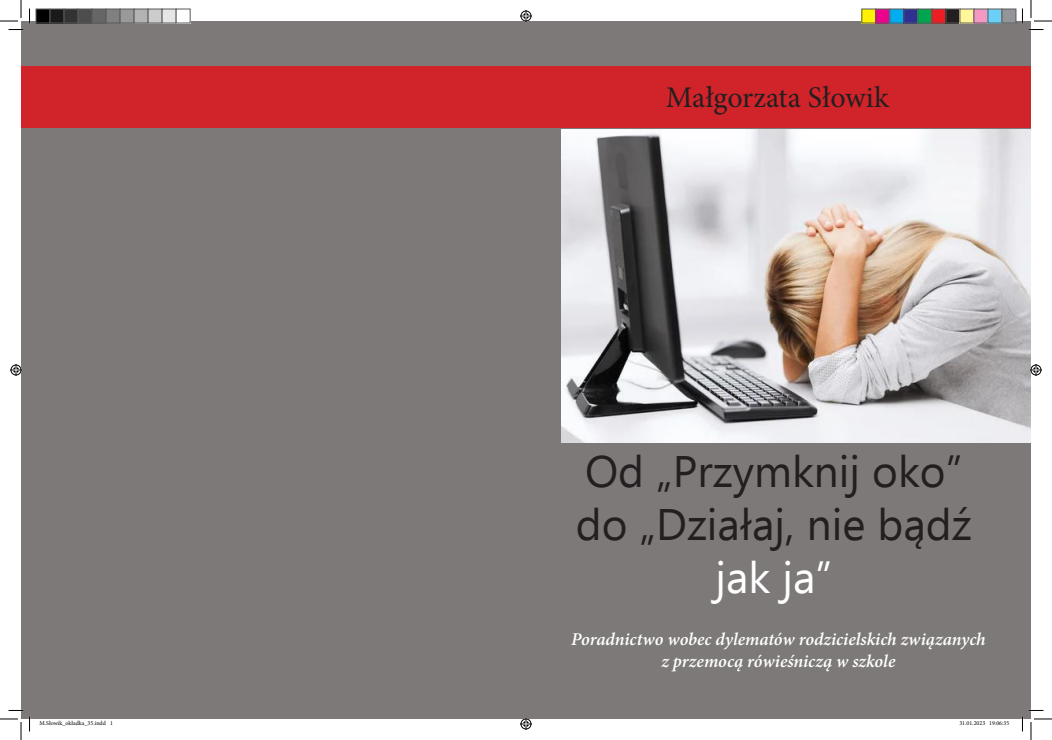
<style>
.page{position:relative;width:1052px;height:740px;background:#fff}
.page>*{position:absolute;margin:0;border:0;box-sizing:border-box;transform-origin:0 0}
.t1{font:44px/52.8px "Ebrima";color:#231f20;text-align:center}
.t2{font:30px "Minion Pro";color:#231f20}
.t3{font:italic 600 18px/21.6px "Minion Pro";color:#fff;text-align:center}
.t4{font:6px "Minion Pro";color:#000}
.s1{color:#fff}
</style>
<div class="page">
<div style="left:21px;top:21px;width:1009px;height:697px;background:#7d7978"></div>
<img style="left:562px;top:130px;width:468px;height:312px">
<div style="left:21px;top:66px;width:1009px;height:62px;background:#d1232a"></div>
<svg style="left:1028px;top:29px;width:15px;height:1px"></svg>
<svg style="left:1028px;top:709px;width:15px;height:2px"></svg>
<svg style="left:0;top:0;width:30px;height:30px"></svg>
<svg style="left:0;top:709px;width:30px;height:30px"></svg>
<svg style="left:1030px;top:0;width:21px;height:22px"></svg>
<svg style="left:1030px;top:718px;width:21px;height:21px"></svg>
<svg style="left:520px;top:10px;width:12px;height:12px"></svg>
<svg style="left:520px;top:718px;width:12px;height:11px"></svg>
<svg style="left:10px;top:364px;width:12px;height:12px"></svg>
<svg style="left:1029px;top:364px;width:12px;height:12px"></svg>
<div style="left:36px;top:9px;width:14px;height:14px;background:#000"></div>
<div style="left:36px;top:9px;width:15px;height:15px;border:1px solid #595959"></div>
<div style="left:50px;top:9px;width:14px;height:14px;background:#1a1a1a"></div>
<div style="left:50px;top:9px;width:15px;height:15px;border:1px solid #595959"></div>
<div style="left:64px;top:9px;width:14px;height:14px;background:#333"></div>
<div style="left:64px;top:9px;width:15px;height:15px;border:1px solid #595959"></div>
<div style="left:78px;top:9px;width:14px;height:14px;background:#4d4d4d"></div>
<div style="left:78px;top:9px;width:15px;height:15px;border:1px solid #595959"></div>
<div style="left:92px;top:9px;width:14px;height:14px;background:#666"></div>
<div style="left:92px;top:9px;width:15px;height:15px;border:1px solid #595959"></div>
<div style="left:106px;top:9px;width:14px;height:14px;background:#808080"></div>
<div style="left:106px;top:9px;width:15px;height:15px;border:1px solid #595959"></div>
<div style="left:120px;top:9px;width:14px;height:14px;background:#999"></div>
<div style="left:120px;top:9px;width:15px;height:15px;border:1px solid #595959"></div>
<div style="left:134px;top:9px;width:14px;height:14px;background:#b3b3b3"></div>
<div style="left:134px;top:9px;width:15px;height:15px;border:1px solid #595959"></div>
<div style="left:148px;top:9px;width:14px;height:14px;background:#ccc"></div>
<div style="left:148px;top:9px;width:15px;height:15px;border:1px solid #595959"></div>
<div style="left:162px;top:9px;width:14px;height:14px;background:#e6e6e6"></div>
<div style="left:162px;top:9px;width:15px;height:15px;border:1px solid #595959"></div>
<div style="left:176px;top:9px;width:14px;height:14px;background:#fff"></div>
<div style="left:176px;top:9px;width:15px;height:15px;border:1px solid #595959"></div>
<div style="left:861px;top:9px;width:14px;height:14px;background:#fff101"></div>
<div style="left:861px;top:9px;width:15px;height:15px;border:1px solid #595959"></div>
<div style="left:875px;top:9px;width:14px;height:14px;background:#ed028c"></div>
<div style="left:875px;top:9px;width:15px;height:15px;border:1px solid #595959"></div>
<div style="left:889px;top:9px;width:14px;height:14px;background:#00aeef"></div>
<div style="left:889px;top:9px;width:15px;height:15px;border:1px solid #595959"></div>
<div style="left:903px;top:9px;width:14px;height:14px;background:#2e3092"></div>
<div style="left:903px;top:9px;width:15px;height:15px;border:1px solid #595959"></div>
<div style="left:917px;top:9px;width:14px;height:14px;background:#00a54f"></div>
<div style="left:917px;top:9px;width:15px;height:15px;border:1px solid #595959"></div>
<div style="left:931px;top:9px;width:14px;height:14px;background:#ee1d23"></div>
<div style="left:931px;top:9px;width:15px;height:15px;border:1px solid #595959"></div>
<div style="left:945px;top:9px;width:14px;height:14px;background:#231f20"></div>
<div style="left:945px;top:9px;width:15px;height:15px;border:1px solid #595959"></div>
<div style="left:959px;top:9px;width:14px;height:14px;background:#fff79a"></div>
<div style="left:973px;top:9px;width:14px;height:14px;background:#f499c2"></div>
<div style="left:987px;top:9px;width:14px;height:14px;background:#6bcff6"></div>
<div style="left:1001px;top:9px;width:14px;height:14px;background:#939598"></div>
<div style="left:1001px;top:9px;width:15px;height:15px;border:1px solid #595959"></div>
<svg style="left:39px;top:718px;width:74px;height:1px"></svg>
<p class="t2" style="left:665px;top:77px;width:224px">Małgorzata Słowik</p>
<p class="t1" style="left:575px;top:443px;width:397px">Od „Przymknij oko” do „Działaj, nie bądź <span class="s1">jak ja”</span></p>
<p class="t3" style="left:571px;top:628px;width:416px">Poradnictwo wobec dylematów rodzicielskich związanych z przemocą rówieśniczą w szkole</p>
<p class="t4" style="left:40px;top:719px;width:75px">M.Słowik_okładka_35.indd 1</p>
<p class="t4" style="left:959px;top:719px;width:51px">31.01.2023 19:06:35</p>
</div>
